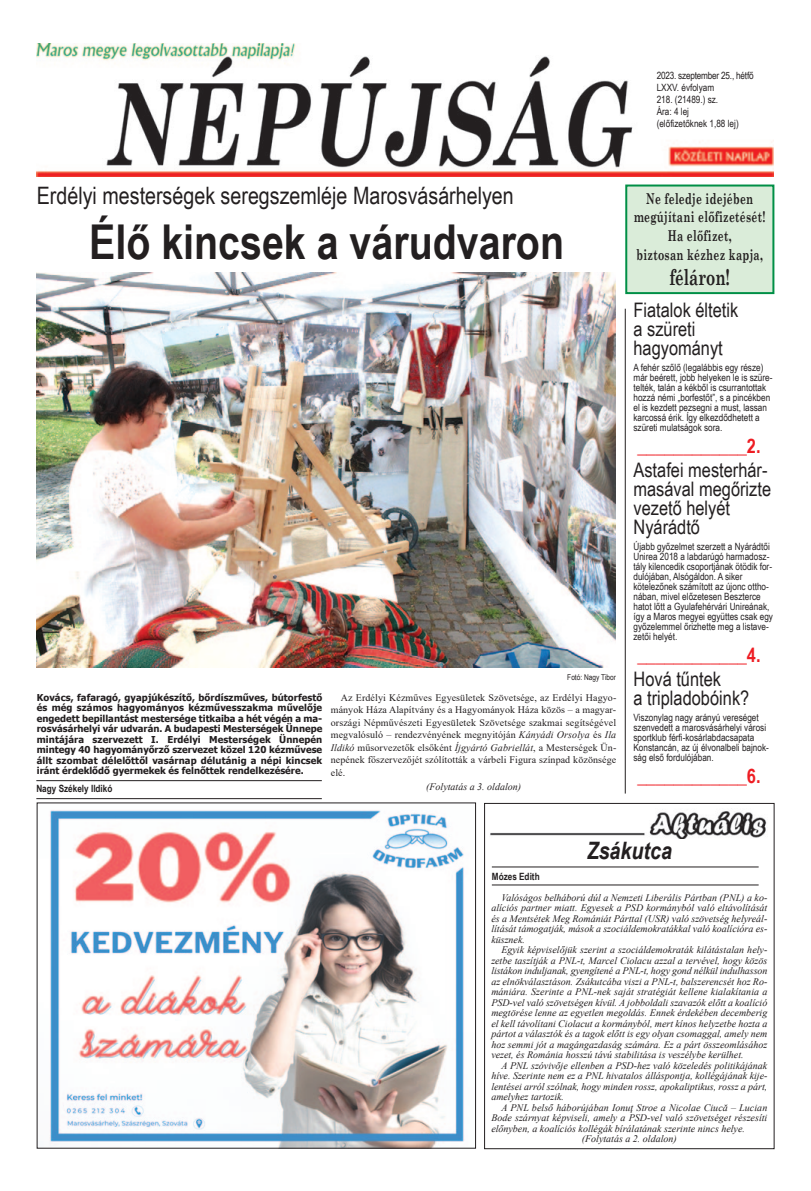
<style>
.page{position:relative;width:811px;height:1191px;background:#fff}
.page>*{position:absolute;margin:0;border:0;box-sizing:border-box;transform-origin:0 0}
.t1{font:700 48px "Arial Narrow";color:#231f20}
.t2{font:24px "Arial Narrow";color:#231f20}
.t3{font:italic 700 24px "Arial Narrow";color:#231f20}
.t4{font:700 22px "Century Schoolbook";color:#231f20;scale:.68 1}
.t5{font:20px/19px "Arial Narrow";color:#231f20}
.t6{font:700 20px "Arial Narrow";color:#ee1d23}
.t7{font:700 15px "Century Schoolbook";letter-spacing:.03em;color:#231f20;scale:.68 1}
.t8{font:italic 10px/10.5px "Times New Roman";color:#231f20;text-align:justify}
.t9{font:10px/10px "Arial Narrow";color:#231f20}
.t10{font:10px/12.5px "Times New Roman";letter-spacing:.01em;color:#231f20;text-align:justify}
.t11{font:700 10px "Arial Narrow";color:#231f20}
.t12{font:10px "Arial Narrow";letter-spacing:-.02em;color:#231f20}
.t13{font:700 9.5px/10.5px "Tahoma";color:#231f20;text-align:justify}
.t14{font:8px "Arial Narrow";color:#231f20}
.s1{font-style:italic}
</style>
<div class="page">
<div style="left:484px;top:803px;width:290px;height:346px;border:1px solid #231f20"></div>
<img style="left:37px;top:44px;width:737px;height:133px">
<img style="left:36px;top:272px;width:579px;height:395px">
<img style="left:490px;top:811px;width:277px;height:27px">
<hr style="left:625px;top:309px;width:1px;height:484px;background:#231f20">
<hr style="left:36px;top:798px;width:286px;height:1px;background:#231f20">
<hr style="left:36px;top:780px;width:286px;height:1px;background:#231f20">
<div style="left:627px;top:186px;width:145px;height:106px;background:#daecd9"></div>
<div style="left:625px;top:184px;width:149px;height:110px;border:2px solid #008f46"></div>
<hr style="left:492px;top:884px;width:266px;height:1px;background:#231f20">
<hr style="left:492px;top:866px;width:266px;height:1px;background:#231f20">
<img style="left:50px;top:810px;width:414px;height:336px">
<p class="t12" style="left:656px;top:69px;width:98px">2023. szeptember 25., hétfő</p>
<p class="t9" style="left:656px;top:82px;width:59px">LXXV. évfolyam</p>
<p class="t9" style="left:656px;top:94px;width:63px">218. (21489.) sz.</p>
<p class="t9" style="left:656px;top:106px;width:34px">Ára: 4 lej</p>
<p class="t9" style="left:656px;top:118px;width:84px">(előfizetőknek 1,88 lej)</p>
<p class="t2" style="left:37px;top:181px;width:478px">Erdélyi mesterségek seregszemléje Marosvásárhelyen</p>
<p class="t1" style="left:89px;top:214px;width:476px">Élő kincsek a várudvaron</p>
<p class="t14" style="left:567px;top:672px;width:50px">Fotó: Nagy Tibor</p>
<p class="t13" style="left:37px;top:692px;width:287px">Kovács, fafaragó, gyapjúkészítő, bőrdíszműves, bútorfestő és még számos hagyományos kézművesszakma művelője engedett bepillantást mestersége titkaiba a hét végén a ma&shy;rosvásárhelyi vár udvarán. A budapesti Mesterségek Ünnepe mintájára szervezett I. Erdélyi Mesterségek Ünnepén mintegy 40 hagyományőrző szervezet közel 120 kézművese állt szombat délelőttől vasárnap délutánig a népi kincsek iránt érdeklődő gyermekek és felnőttek rendelkezésére.</p>
<p class="t10" style="left:331px;top:691px;width:287px;text-indent:10px">Az Erdélyi Kézműves Egyesületek Szövetsége, az Erdélyi Hagyo&shy;mányok Háza Alapítvány és a Hagyományok Háza közös – a magyar&shy;országi Népművészeti Egyesületek Szövetsége szakmai segítségével megvalósuló – rendezvényének megnyitóján <span class="s1">Kányádi Orsolya</span> és <span class="s1">Ila Ildikó</span> műsorvezetők elsőként <span class="s1">Íjgyártó Gabriellát</span>, a Mesterségek Ün&shy;nepének főszervezőjét szólították a várbeli Figura színpad közönsége elé.</p>
<p class="t11" style="left:36px;top:783px;width:78px">Nagy Székely Ildikó</p>
<p class="t8" style="left:426px;top:781px;width:97px">(Folytatás a 3. oldalon)</p>
<p class="t7" style="left:646px;top:189px;width:159px">Ne feledje idejében</p>
<p class="t7" style="left:634px;top:208px;width:195px">megújítani előfizetését!</p>
<p class="t7" style="left:668px;top:226px;width:95px">Ha előfizet,</p>
<p class="t7" style="left:636px;top:245px;width:188px">biztosan kézhez kapja,</p>
<p class="t4" style="left:669px;top:263px;width:91px">féláron!</p>
<p class="t5" style="left:633px;top:300px;width:106px">Fiatalok éltetik a szüreti hagyományt</p>
<p class="t9" style="left:633px;top:362px;width:141px">A fehér szőlő (legalábbis egy része) már beérett, jobb helyeken le is szüre&shy;telték, talán a kékből is csurrantottak hozzá némi „borfestőt”, s a pincékben el is kezdett pezsegni a must, lassan karcossá érik. Így elkezdődhetett a szüreti mulatságok sora.</p>
<p class="t6" style="left:637px;top:434px;width:125px">____________2.</p>
<p class="t5" style="left:633px;top:460px;width:139px">Astafei mesterhár&shy;masával megőrizte vezető helyét<br>Nyárádtő</p>
<p class="t9" style="left:633px;top:541px;width:141px">Újabb győzelmet szerzett a Nyárádtői Unirea 2018 a labdarúgó harmadosz&shy;tály kilencedik csoportjának ötödik for&shy;dulójában, Alsógáldon. A siker kötelezőnek számított az újonc ottho&shy;nában, mivel előzetesen Beszterce hatot lőtt a Gyulafehérvári Unireának, így a Maros megyei együttes csak egy győzelemmel őrizhette meg a listave&shy;zetői helyét.</p>
<p class="t6" style="left:637px;top:643px;width:125px">____________4.</p>
<p class="t5" style="left:633px;top:669px;width:117px">Hová tűntek<br>a tripladobóink?</p>
<p class="t9" style="left:633px;top:712px;width:137px">Viszonylag nagy arányú vereséget szenvedett a marosvásárhelyi városi sportklub férfi-kosárlabdacsapata Konstancán, az új élvonalbeli bajnok&shy;ság első fordulójában.</p>
<p class="t6" style="left:637px;top:764px;width:125px">____________6.</p>
<p class="t3" style="left:586px;top:836px;width:87px">Zsákutca</p>
<p class="t8" style="left:491px;top:892px;width:278px;text-indent:10px">Valóságos belháború dúl a Nemzeti Liberális Pártban (PNL) a ko&shy;alíciós partner miatt. Egyesek a PSD kormányból való eltávolítását és a Mentsétek Meg Romániát Párttal (USR) való szövetség helyreál&shy;lítását támogatják, mások a szociáldemokratákkal való koalícióra es&shy;küsznek.</p>
<p class="t8" style="left:491px;top:944px;width:277px;text-indent:10px">Egyik képviselőjük szerint a szociáldemokraták kilátástalan hely&shy;zetbe taszítják a PNL-t, Marcel Ciolacu azzal a tervével, hogy közös listákon induljanak, gyengítené a PNL-t, hogy gond nélkül indulhasson az elnökválasztáson. Zsákutcába viszi a PNL-t, balszerencsét hoz Ro&shy;mániára. Szerinte a PNL-nek saját stratégiát kellene kialakítania a PSD-vel való szövetségen kívül. A jobboldali szavazók előtt a koalíció megtörése lenne az egyetlen megoldás. Ennek érdekében decemberig el kell távolítani Ciolacut a kormányból, mert kínos helyzetbe hozta a pártot a választók és a tagok előtt is egy olyan csomaggal, amely nem hoz semmi jót a magángazdaság számára. Ez a párt összeomlásához vezet, és Románia hosszú távú stabilitása is veszélybe kerülhet.</p>
<p class="t8" style="left:491px;top:1060px;width:277px;text-indent:10px">A PNL szóvivője ellenben a PSD-hez való közeledés politikájának híve. Szerinte nem ez a PNL hivatalos álláspontja, kollégájának kije&shy;lentései arról szólnak, hogy minden rossz, apokaliptikus, rossz a párt, amelyhez tartozik.</p>
<p class="t8" style="left:491px;top:1102px;width:277px;text-indent:10px">A PNL belső háborújában Ionuţ Stroe a Nicolae Ciucă – Lucian Bode szárnyat képviseli, amely a PSD-vel való szövetséget részesíti előnyben, a koalíciós kollégák bírálatának szerinte nincs helye.</p>
<p class="t11" style="left:492px;top:870px;width:49px">Mózes Edith</p>
<p class="t8" style="left:582px;top:1133px;width:96px">(Folytatás a 2. oldalon)</p>
</div>
